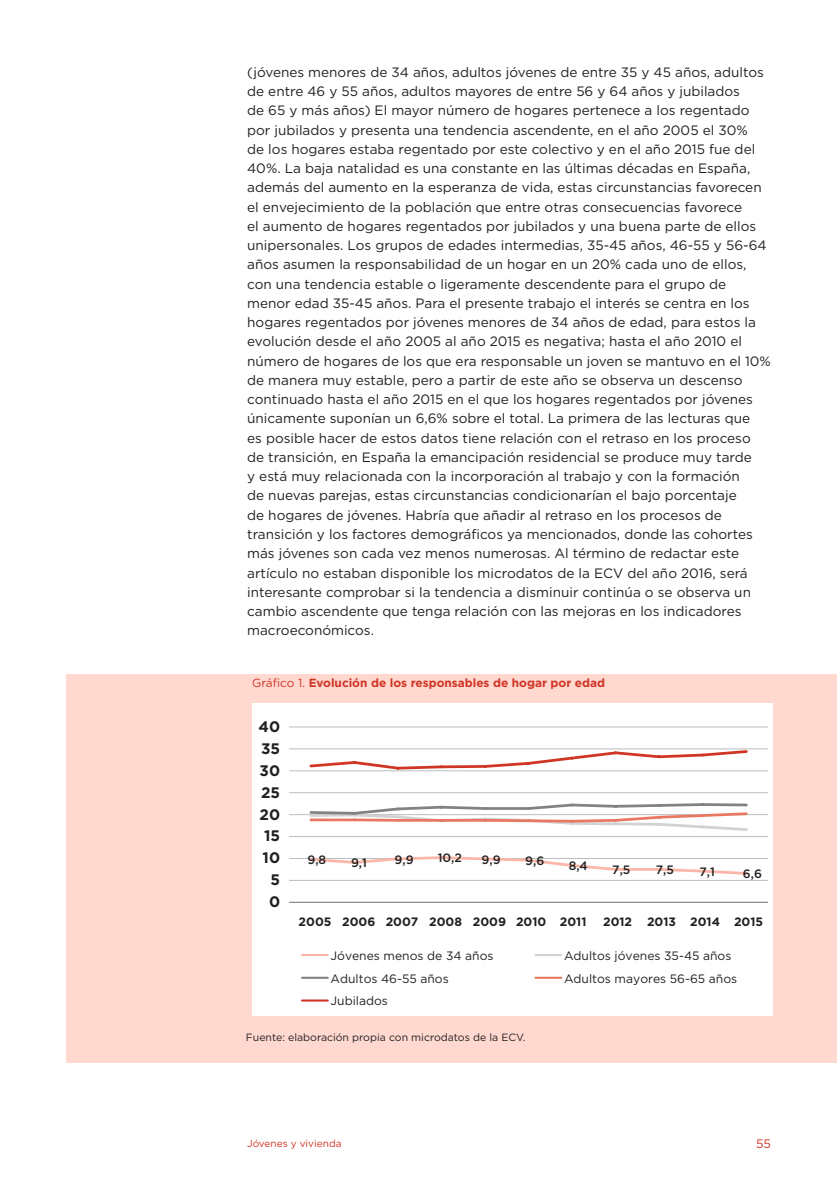
<style>
.page{position:relative;width:837px;height:1184px;background:#fff}
.page>*{position:absolute;margin:0;border:0;box-sizing:border-box;transform-origin:0 0}
.t1{font:700 15.22px "Gotham";color:#231f20}
.texto{font:13.65px/19.2px "Gotham";color:#231f20}
.t2{font:12.25px "Gotham";color:#d03524}
.t3{font:12.08px "Gotham";color:#231f20}
.t4{font:700 12.08px "Gotham";color:#231f20}
.t5{font:500 12.08px "Gotham";color:#231f20}
.Figura{font:700 11.9px "Gotham";color:#d03524}
.texto-2{font:10.5px "Gotham";color:#231f20}
.t6{font:10.15px "Gotham";color:#d03524}
.s1{font-weight:400}
</style>
<div class="page">
<div style="left:66px;top:674px;width:770px;height:388px;background:#ffd8d0"></div>
<div style="left:252px;top:703px;width:520px;height:312px;background:#fff"></div>
<hr style="left:289px;top:880px;width:478px;height:1px;background:#bcbdc0">
<hr style="left:289px;top:858px;width:478px;height:1px;background:#bcbdc0">
<hr style="left:289px;top:836px;width:478px;height:1px;background:#bcbdc0">
<hr style="left:289px;top:814px;width:478px;height:1px;background:#bcbdc0">
<hr style="left:289px;top:792px;width:478px;height:1px;background:#bcbdc0">
<hr style="left:289px;top:770px;width:478px;height:1px;background:#bcbdc0">
<hr style="left:289px;top:748px;width:478px;height:1px;background:#bcbdc0">
<hr style="left:289px;top:726px;width:478px;height:1px;background:#bcbdc0">
<hr style="left:289px;top:901px;width:478px;height:2px;background:#808285">
<svg style="left:309px;top:856px;width:439px;height:19px"></svg>
<svg style="left:309px;top:803px;width:439px;height:28px"></svg>
<svg style="left:308px;top:748px;width:441px;height:23px"></svg>
<hr style="left:302px;top:954px;width:26px;height:2px;background:#fbb6a7">
<hr style="left:535px;top:954px;width:26px;height:2px;background:#d1d2d4">
<hr style="left:302px;top:976px;width:26px;height:2px;background:#808285">
<hr style="left:535px;top:976px;width:26px;height:2px;background:#e97861">
<hr style="left:302px;top:999px;width:26px;height:2px;background:#d03524">
<p class="texto" style="left:247px;top:62px;width:525px">(jóvenes menores de 34 años, adultos jóvenes de entre 35 y 45 años, adultos de entre 46 y 55 años, adultos mayores de entre 56 y 64 años y jubilados<br>de 65 y más años) El mayor número de hogares pertenece a los regentado por jubilados y presenta una tendencia ascendente, en el año 2005 el 30%<br>de los hogares estaba regentado por este colectivo y en el año 2015 fue del 40%. La baja natalidad es una constante en las últimas décadas en España, además del aumento en la esperanza de vida, estas circunstancias favorecen el envejecimiento de la población que entre otras consecuencias favorece<br>el aumento de hogares regentados por jubilados y una buena parte de ellos unipersonales. Los grupos de edades intermedias, 35-45 años, 46-55 y 56-64 años asumen la responsabilidad de un hogar en un 20% cada uno de ellos, con una tendencia estable o ligeramente descendente para el grupo de menor edad 35-45 años. Para el presente trabajo el interés se centra en los hogares regentados por jóvenes menores de 34 años de edad, para estos la evolución desde el año 2005 al año 2015 es negativa; hasta el año 2010 el número de hogares de los que era responsable un joven se mantuvo en el 10% de manera muy estable, pero a partir de este año se observa un descenso continuado hasta el año 2015 en el que los hogares regentados por jóvenes únicamente suponían un 6,6% sobre el total. La primera de las lecturas que<br>es posible hacer de estos datos tiene relación con el retraso en los proceso de transición, en España la emancipación residencial se produce muy tarde<br>y está muy relacionada con la incorporación al trabajo y con la formación<br>de nuevas parejas, estas circunstancias condicionarían el bajo porcentaje<br>de hogares de jóvenes. Habría que añadir al retraso en los procesos de transición y los factores demográficos ya mencionados, donde las cohortes más jóvenes son cada vez menos numerosas. Al término de redactar este artículo no estaban disponible los microdatos de la ECV del año 2016, será interesante comprobar si la tendencia a disminuir continúa o se observa un cambio ascendente que tenga relación con las mejoras en los indicadores macroeconómicos.</p>
<p class="Figura" style="left:252px;top:674px;width:354px"><span class="s1">Gráfico 1.</span> Evolución de los responsables de hogar por edad</p>
<p class="t1" style="left:258px;top:716px;width:23px">40</p>
<p class="t1" style="left:261px;top:738px;width:21px">35</p>
<p class="t1" style="left:259px;top:760px;width:22px">30</p>
<p class="t1" style="left:261px;top:782px;width:21px">25</p>
<p class="t1" style="left:259px;top:804px;width:22px">20</p>
<p class="t1" style="left:264px;top:826px;width:17px">15</p>
<p class="t1" style="left:262px;top:848px;width:19px">10</p>
<p class="t1" style="left:270px;top:869px;width:11px">5</p>
<p class="t1" style="left:269px;top:891px;width:13px">0</p>
<p class="t5" style="left:307px;top:852px;width:20px">9,8</p>
<p class="t5" style="left:351px;top:855px;width:17px">9,1</p>
<p class="t5" style="left:394px;top:851px;width:21px">9,9</p>
<p class="t5" style="left:437px;top:850px;width:26px">10,2</p>
<p class="t5" style="left:481px;top:851px;width:21px">9,9</p>
<p class="t5" style="left:525px;top:853px;width:21px">9,6</p>
<p class="t5" style="left:568px;top:858px;width:21px">8,4</p>
<p class="t5" style="left:612px;top:862px;width:20px">7,5</p>
<p class="t5" style="left:655px;top:862px;width:20px">7,5</p>
<p class="t5" style="left:699px;top:864px;width:17px">7,1</p>
<p class="t5" style="left:742px;top:866px;width:21px">6,6</p>
<p class="t4" style="left:298px;top:914px;width:289px">2005 2006 2007 2008 2009 2010 2011</p>
<p class="t4" style="left:603px;top:914px;width:161px">2012 2013 2014 2015</p>
<p class="t3" style="left:330px;top:947px;width:164px">Jóvenes menos de 34 años</p>
<p class="t3" style="left:564px;top:947px;width:169px">Adultos jóvenes 35-45 años</p>
<p class="t3" style="left:330px;top:970px;width:120px">Adultos 46-55 años</p>
<p class="t3" style="left:564px;top:970px;width:175px">Adultos mayores 56-65 años</p>
<p class="t3" style="left:330px;top:993px;width:59px">Jubilados</p>
<p class="texto-2" style="left:246px;top:1030px;width:281px">Fuente: elaboración propia con microdatos de la ECV.</p>
<p class="t6" style="left:247px;top:1136px;width:96px">Jóvenes y vivienda</p>
<p class="t2" style="left:755px;top:1135px;width:16px">55</p>
</div>
